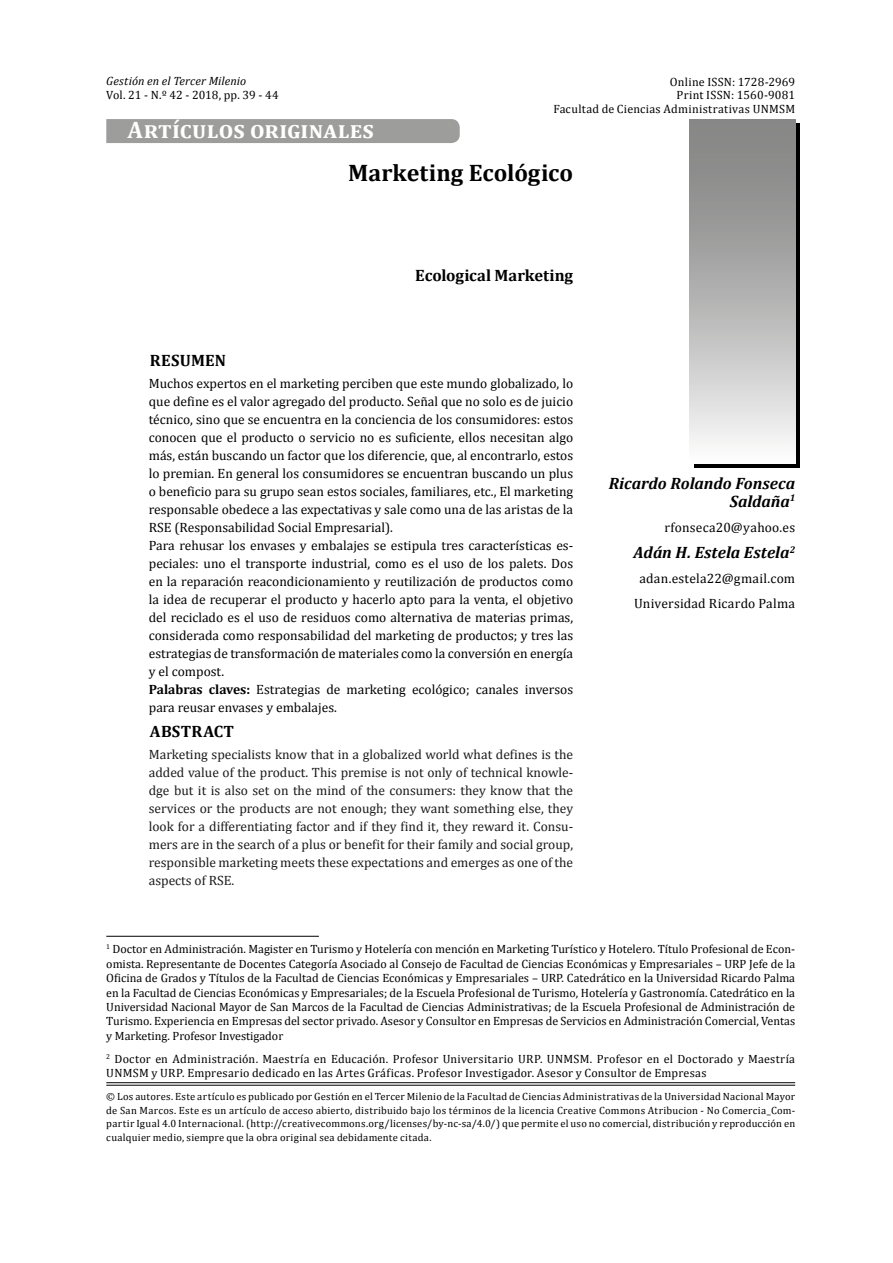
<style>
.page{position:relative;width:893px;height:1263px;background:#fff}
.page>*{position:absolute;margin:0;border:0;box-sizing:border-box;transform-origin:0 0}
.t1{font:700 24px "Cambria";letter-spacing:.01em;color:#fff}
.t2{font:700 24px "Cambria";color:#000}
.t3{font:italic 700 16.5px/18px "Cambria";color:#000;text-align:right}
.t4{font:700 16.5px "Cambria";letter-spacing:.01em;color:#000}
.t5{font:13.5px/18px "Cambria";color:#000}
.t6{font:13.5px/18px "Cambria";color:#1b1b1b;text-align:justify}
.t7{font:12px/14.4px "Cambria";letter-spacing:.015em;color:#000;text-align:right}
.t8{font:italic 12px "Cambria";letter-spacing:.01em;color:#000}
.t9{font:10.5px/13.5px "Cambria";letter-spacing:.02em;color:#000;text-align:justify}
.s1{font-weight:700}
</style>
<div class="page">
<svg style="left:694px;top:123px;width:105px;height:345px;background:#2e2e2e"></svg>
<hr style="left:106px;top:1082px;width:689px;height:1px;background:#000">
<hr style="left:106px;top:1085px;width:689px;height:1px;background:#000">
<div style="left:690px;top:119px;width:105px;height:344px;background:linear-gradient(to bottom,#787878,#f4f4f4)"></div>
<div style="left:106px;top:119px;width:354px;height:24px;background:#9d9d9c"></div>
<hr style="left:106px;top:936px;width:213px;height:1px;background:#000">
<p class="t8" style="left:106px;top:72px;width:142px">Gestión en el Tercer Milenio</p>
<p class="t7" style="left:106px;top:87px;width:174px">Vol. 21 - N.º 42 - 2018, pp. 39 - 44</p>
<p class="t7" style="left:553px;top:75px;width:243px;line-height:13.5px">Online ISSN: 1728-2969<br>Print ISSN: 1560-9081<br>Facultad de Ciencias Administrativas UNMSM</p>
<h1 class="t1" style="left:128px;top:113px;width:248px">Artículos originales</h1>
<h1 class="t2" style="left:348px;top:156px;width:226px">Marketing Ecológico</h1>
<p class="t4" style="left:415px;top:264px;width:160px">Ecological Marketing</p>
<p class="t4" style="left:150px;top:349px;width:78px">RESUMEN</p>
<p class="t5" style="left:149px;top:375px;width:426px">Muchos expertos en el marketing perciben que este mundo globalizado, lo que define es el valor agregado del producto. Señal que no solo es de juicio técnico, sino que se encuentra en la conciencia de los consumidores: estos conocen que el producto o servicio no es suficiente, ellos necesitan algo más, están buscando un factor que los diferencie, que, al encontrarlo, estos lo premian. En general los consumidores se encuentran buscando un plus o beneficio para su grupo sean estos sociales, familiares, etc., El marketing responsable obedece a las expectativas y sale como una de las aristas de la RSE (Responsabilidad Social Empresarial).<br>Para rehusar los envases y embalajes se estipula tres características es&shy;peciales: uno el transporte industrial, como es el uso de los palets. Dos en la reparación reacondicionamiento y reutilización de productos como la idea de recuperar el producto y hacerlo apto para la venta, el objetivo del reciclado es el uso de residuos como alternativa de materias primas, considerada como responsabilidad del marketing de productos; y tres las estrategias de transformación de materiales como la conversión en energía y el compost.<br><span class="s1">Palabras claves:</span> Estrategias de marketing ecológico; canales inversos para reusar envases y embalajes.</p>
<p class="t4" style="left:150px;top:719px;width:86px">ABSTRACT</p>
<p class="t6" style="left:149px;top:745px;width:426px">Marketing specialists know that in a globalized world what defines is the added value of the product. This premise is not only of technical knowle&shy;dge but it is also set on the mind of the consumers: they know that the services or the products are not enough; they want something else, they look for a differentiating factor and if they find it, they reward it. Consu&shy;mers are in the search of a plus or benefit for their family and social group, responsible marketing meets these expectations and emerges as one of the aspects of RSE.</p>
<p class="t3" style="left:609px;top:473px;width:188px">Ricardo Rolando Fonseca<br>Saldaña<sup>1</sup></p>
<p class="t5" style="left:664px;top:518px;width:132px">rfonseca20@yahoo.es</p>
<p class="t3" style="left:634px;top:543px;width:163px">Adán H. Estela Estela<sup>2</sup></p>
<p class="t5" style="left:634px;top:566px;width:163px;line-height:25px;text-align:center">adan.estela22@gmail.com<br>Universidad Ricardo Palma</p>
<p class="t7" style="left:106px;top:942px;width:690px;text-align:justify"><sup>1</sup> Doctor en Administración. Magister en Turismo y Hotelería con mención en Marketing Turístico y Hotelero. Título Profesional de Econ&shy;omista. Representante de Docentes Categoría Asociado al Consejo de Facultad de Ciencias Económicas y Empresariales – URP Jefe de la Oficina de Grados y Títulos de la Facultad de Ciencias Económicas y Empresariales – URP. Catedrático en la Universidad Ricardo Palma en la Facultad de Ciencias Económicas y Empresariales; de la Escuela Profesional de Turismo, Hotelería y Gastronomía. Catedrático en la Universidad Nacional Mayor de San Marcos de la Facultad de Ciencias Administrativas; de la Escuela Profesional de Administración de Turismo. Experiencia en Empresas del sector privado. Asesor y Consultor en Empresas de Servicios en Administración Comercial, Ventas y Marketing. Profesor Investigador</p>
<p class="t7" style="left:106px;top:1051px;width:690px;text-align:left"><sup>2</sup> Doctor en Administración. Maestría en Educación. Profesor Universitario URP. UNMSM. Profesor en el Doctorado y Maestría<br>UNMSM y URP. Empresario dedicado en las Artes Gráficas. Profesor Investigador. Asesor y Consultor de Empresas</p>
<p class="t9" style="left:106px;top:1090px;width:690px">© Los autores. Este artículo es publicado por Gestión en el Tercer Milenio de la Facultad de Ciencias Administrativas de la Universidad Nacional Mayor de San Marcos. Este es un artículo de acceso abierto, distribuido bajo los términos de la licencia Creative Commons Atribucion - No Comercia_Com&shy;partir Igual 4.0 Internacional. (http://creativecommons.org/licenses/by-nc-sa/4.0/) que permite el uso no comercial, distribución y reproducción en cualquier medio, siempre que la obra original sea debidamente citada.</p>
</div>
